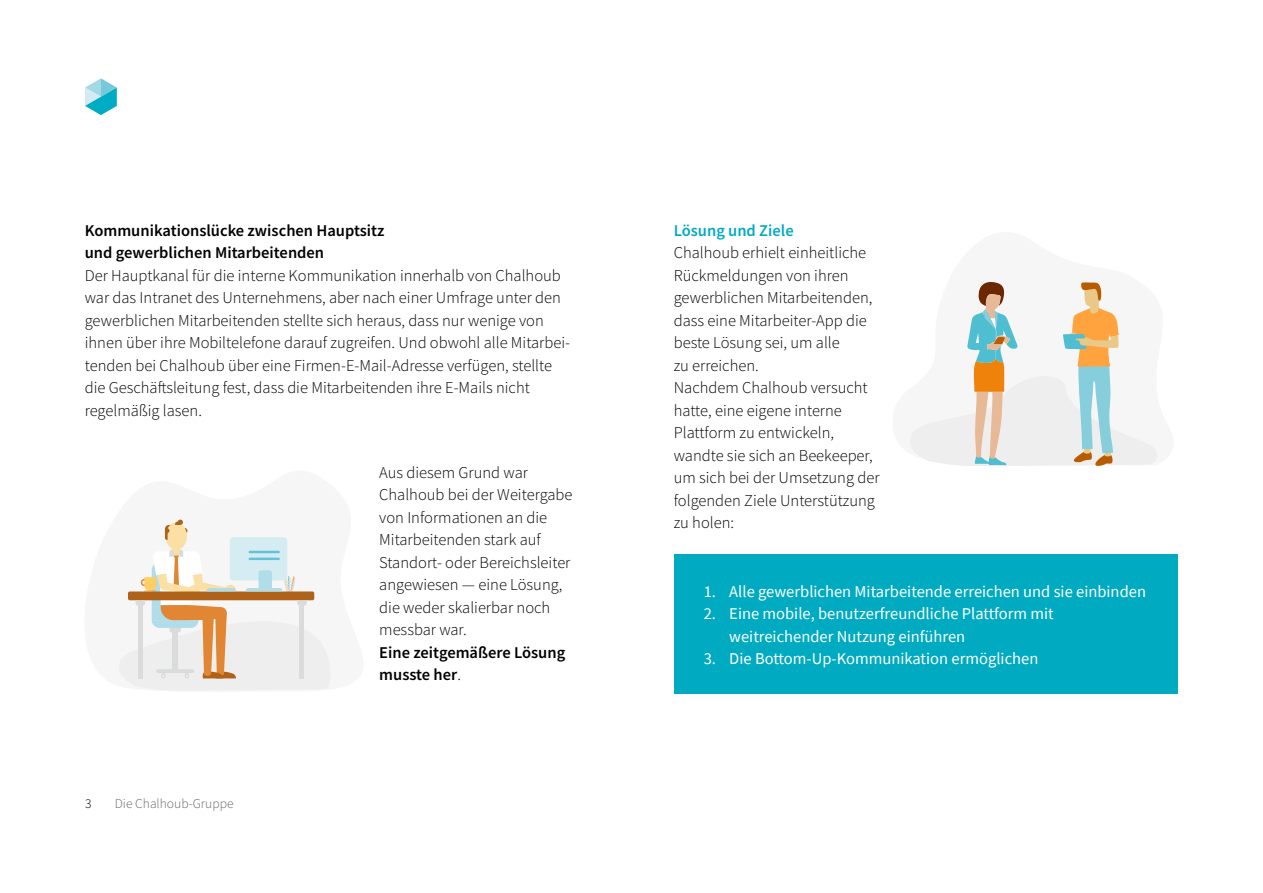
<style>
.page{position:relative;width:1263px;height:893px;background:#fff}
.page>*{position:absolute;margin:0;border:0;box-sizing:border-box;transform-origin:0 0}
.Body_text{font:300 16.5px/22.5px "Source Sans Pro";color:#000}
.t1{font:16.5px/22.5px "Source Sans Pro";color:#fff}
.Body_text_title{font:600 16.5px/22.5px "Source Sans Pro";color:#000}
.Body_text_title_blue{font:600 16.5px "Source Sans Pro";color:#00abc2}
.t2{font:300 13.5px "Source Sans Pro";color:#666}
.t3{font:300 13.5px "Source Sans Pro";color:#000}
.s1{font-weight:600}
</style>
<div class="page">
<svg style="left:85px;top:78px;width:32px;height:37px"></svg>
<div style="left:674px;top:555px;width:504px;height:139px;background:#00abc2"></div>
<svg style="left:910px;top:281px;width:248px;height:185px"></svg>
<div style="left:166px;top:522px;width:21px;height:28px;background:#fbdfa5;border-radius:50%"></div>
<svg style="left:165px;top:520px;width:22px;height:20px"></svg>
<div style="left:230px;top:537px;width:57px;height:43px;background:#d5ecf3;border-radius:3px"></div>
<svg style="left:119px;top:549px;width:212px;height:142px"></svg>
<p class="Body_text_title" style="left:85px;top:219px;width:301px">Kommunikationslücke zwischen Hauptsitz und gewerblichen Mitarbeitenden</p>
<p class="Body_text" style="left:85px;top:264px;width:487px">Der Hauptkanal für die interne Kommunikation innerhalb von Chalhoub war das Intranet des Unternehmens, aber nach einer Umfrage unter den gewerblichen Mitarbeitenden stellte sich heraus, dass nur wenige von ihnen über ihre Mobiltelefone darauf zugreifen. Und obwohl alle Mitarbei&shy;tenden bei Chalhoub über eine Firmen-E-Mail-Adresse verfügen, stellte die Geschäftsleitung fest, dass die Mitarbeitenden ihre E-Mails nicht regelmäßig lasen.</p>
<p class="t3" style="left:85px;top:795px;width:8px">3</p>
<p class="t2" style="left:115px;top:795px;width:120px">Die Chalhoub-Gruppe</p>
<p class="Body_text" style="left:379px;top:461px;width:195px">Aus diesem Grund war<br>Chalhoub bei der Weitergabe von Informationen an die<br>Mitarbeitenden stark auf<br>Standort- oder Bereichsleiter angewiesen — eine Lösung, die weder skalierbar noch messbar war.<br><span class="s1">Eine zeitgemäßere Lösung musste her</span>.</p>
<p class="Body_text_title_blue" style="left:674px;top:219px;width:121px">Lösung und Ziele</p>
<p class="Body_text" style="left:674px;top:241px;width:207px">Chalhoub erhielt einheitliche<br>Rückmeldungen von ihren gewerblichen Mitarbeitenden, dass eine Mitarbeiter-App die beste Lösung sei, um alle<br>zu erreichen.<br>Nachdem Chalhoub versucht hatte, eine eigene interne<br>Plattform zu entwickeln, wandte sie sich an Beekeeper, um sich bei der Umsetzung der folgenden Ziele Unterstützung zu holen:</p>
<p class="t1" style="left:704px;top:580px;width:444px">1. Alle gewerblichen Mitarbeitende erreichen und sie einbinden</p>
<p class="t1" style="left:729px;top:603px;width:326px;text-indent:-26px">2. Eine mobile, benutzerfreundliche Plattform mit weitreichender Nutzung einführen</p>
<p class="t1" style="left:704px;top:648px;width:336px">3. Die Bottom-Up-Kommunikation ermöglichen</p>
</div>
